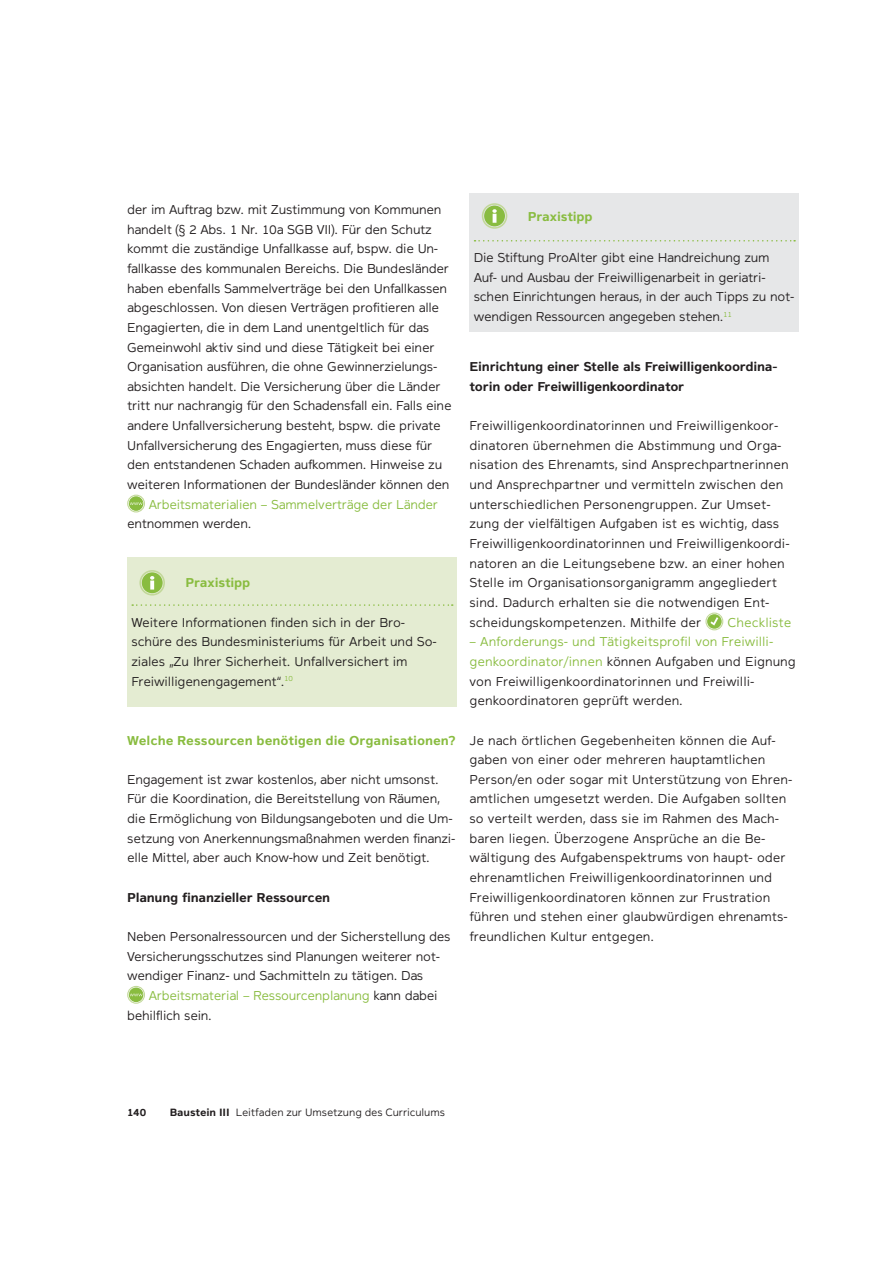
<style>
.page{position:relative;width:893px;height:1263px;background:#fff}
.page>*{position:absolute;margin:0;border:0;box-sizing:border-box;transform-origin:0 0}
.t1{font:300 12.75px/19.6px "Magnum Sans Pro";letter-spacing:-.02em;color:#231f20}
.t2{font:300 12.75px/19.6px "Magnum Sans Pro";color:#231f20}
.t3{font:700 12.75px/19.6px "Magnum Sans Pro";letter-spacing:-.02em;color:#231f20}
.t4{font:300 12.75px/19.6px "Magnum Sans Pro";letter-spacing:-.02em;color:#89bc40}
.t5{font:700 12.75px "Magnum Sans Pro";letter-spacing:-.01em;color:#89bc40}
.t6{font:300 12.75px "Magnum Sans Pro";color:#89bc40}
.t7{font:300 10.5px "Magnum Sans Pro";letter-spacing:-.01em;color:#231f20}
.t8{font:700 10.5px "Magnum Sans Pro";color:#231f20}
.s1{color:#231f20}
.s2{color:#89bc40}
.s3{font-weight:700}
</style>
<div class="page">
<div style="left:469px;top:193px;width:330px;height:139px;background:#e6e7e8"></div>
<svg style="left:474px;top:240px;width:321px;height:2px"></svg>
<svg style="left:482px;top:203px;width:25px;height:26px"></svg>
<svg style="left:705px;top:613px;width:18px;height:17px"></svg>
<svg style="left:127px;top:495px;width:18px;height:17px"></svg>
<div style="left:127px;top:558px;width:330px;height:149px;background:#e4ecd2"></div>
<svg style="left:132px;top:604px;width:321px;height:2px"></svg>
<svg style="left:139px;top:570px;width:26px;height:26px"></svg>
<svg style="left:127px;top:986px;width:18px;height:18px"></svg>
<p class="t1" style="left:127px;top:201px;width:326px">der im Auftrag bzw. mit Zustimmung von Kommunen handelt (§ 2 Abs. 1 Nr. 10a SGB VII). Für den Schutz kommt die zuständige Unfallkasse auf, bspw. die Un&shy;fallkasse des kommunalen Bereichs. Die Bundesländer haben ebenfalls Sammelverträge bei den Unfallkassen abgeschlossen. Von diesen Verträgen profitieren alle Engagierten, die in dem Land unentgeltlich für das Gemeinwohl aktiv sind und diese Tätigkeit bei einer Organisation ausführen, die ohne Gewinnerzielungs&shy;absichten handelt. Die Versicherung über die Länder tritt nur nachrangig für den Schadensfall ein. Falls eine andere Unfallversicherung besteht, bspw. die private Unfallversicherung des Engagierten, muss diese für den entstandenen Schaden aufkommen. Hinweise zu weiteren Informationen der Bundesländer können den</p>
<p class="t4" style="left:149px;top:496px;width:291px">Arbeitsmaterialien – Sammelverträge der Länder</p>
<p class="t1" style="left:127px;top:515px;width:126px">entnommen werden.</p>
<p class="t5" style="left:185px;top:578px;width:66px">Praxistipp</p>
<p class="t1" style="left:131px;top:614px;width:307px">Weitere Informationen finden sich in der Bro&shy;schüre des Bundesministeriums für Arbeit und So&shy;ziales „Zu Ihrer Sicherheit. Unfallversichert im<br>Frei willigen engagement“.<sup>10</sup></p>
<p class="t5" style="left:127px;top:735px;width:330px">Welche Ressourcen benötigen die Organisationen?</p>
<p class="t1" style="left:127px;top:771px;width:330px">Engagement ist zwar kostenlos, aber nicht umsonst.<br>Für die Koordination, die Bereitstellung von Räumen, die Ermöglichung von Bildungsangeboten und die Um&shy;setzung von Anerkennungsmaßnahmen werden finanzi&shy;elle Mittel, aber auch Know-how und Zeit benötigt.</p>
<p class="t3" style="left:127px;top:888px;width:205px">Planung finanzieller Ressourcen</p>
<p class="t1" style="left:127px;top:928px;width:325px">Neben Personalressourcen und der Sicherstellung des<br>Versicherungsschutzes sind Planungen weiterer not&shy;wendiger Finanz- und Sachmitteln zu tätigen. Das</p>
<p class="t4" style="left:127px;top:987px;width:312px;text-indent:21px">Arbeitsmaterial – Ressourcenplanung <span class="s1">kann dabei behilflich sein.</span></p>
<p class="t5" style="left:528px;top:211px;width:66px">Praxistipp</p>
<p class="t1" style="left:474px;top:249px;width:322px">Die Stiftung ProAlter gibt eine Handreichung zum Auf- und Ausbau der Freiwilligenarbeit in geriatri&shy;schen Einrichtungen heraus, in der auch Tipps zu not&shy;wendigen Ressourcen angegeben stehen.<sup>11</sup></p>
<p class="t3" style="left:469px;top:358px;width:309px">Einrichtung einer Stelle als Freiwilligenkoordina&shy;torin oder Freiwilligenkoordinator</p>
<p class="t2" style="left:469px;top:417px;width:322px">Freiwilligenkoordinatorinnen und Freiwilligenkoor&shy;dinatoren übernehmen die Abstimmung und Orga&shy;nisation des Ehrenamts, sind Ansprechpartnerinnen und Ansprechpartner und vermitteln zwischen den unterschiedlichen Personengruppen. Zur Umset&shy;zung der vielfältigen Aufgaben ist es wichtig, dass Freiwilligenkoordinatorinnen und Freiwilligenkoordi&shy;natoren an die Leitungsebene bzw. an einer hohen Stelle im Organisationsorganigramm angegliedert sind. Dadurch erhalten sie die notwendigen Ent&shy;scheidungskompetenzen. Mithilfe der</p>
<p class="t6" style="left:727px;top:617px;width:65px">Checkliste</p>
<p class="t2" style="left:469px;top:633px;width:328px"><span class="s2">– Anforderungs- und Tätigkeitsprofil von Freiwilli&shy;genkoordinator/innen</span> können Aufgaben und Eignung von Freiwilligenkoordinatorinnen und Freiwilli&shy;genkoordinatoren geprüft werden.</p>
<p class="t2" style="left:469px;top:731px;width:324px">Je nach örtlichen Gegebenheiten können die Auf&shy;gaben von einer oder mehreren hauptamtlichen Person/en oder sogar mit Unterstützung von Ehren&shy;amtlichen umgesetzt werden. Die Aufgaben sollten so verteilt werden, dass sie im Rahmen des Mach&shy;baren liegen. Überzogene Ansprüche an die Be&shy;wältigung des Aufgabenspektrums von haupt- oder ehrenamtlichen Freiwilligenkoordinatorinnen und Freiwilligenkoordinatoren können zur Frustration führen und stehen einer glaubwürdigen ehrenamts&shy;freundlichen Kultur entgegen.</p>
<p class="t8" style="left:127px;top:1108px;width:21px">140</p>
<p class="t7" style="left:170px;top:1108px;width:277px"><span class="s3">Baustein III</span> Leitfaden zur Umsetzung des Curriculums</p>
</div>
